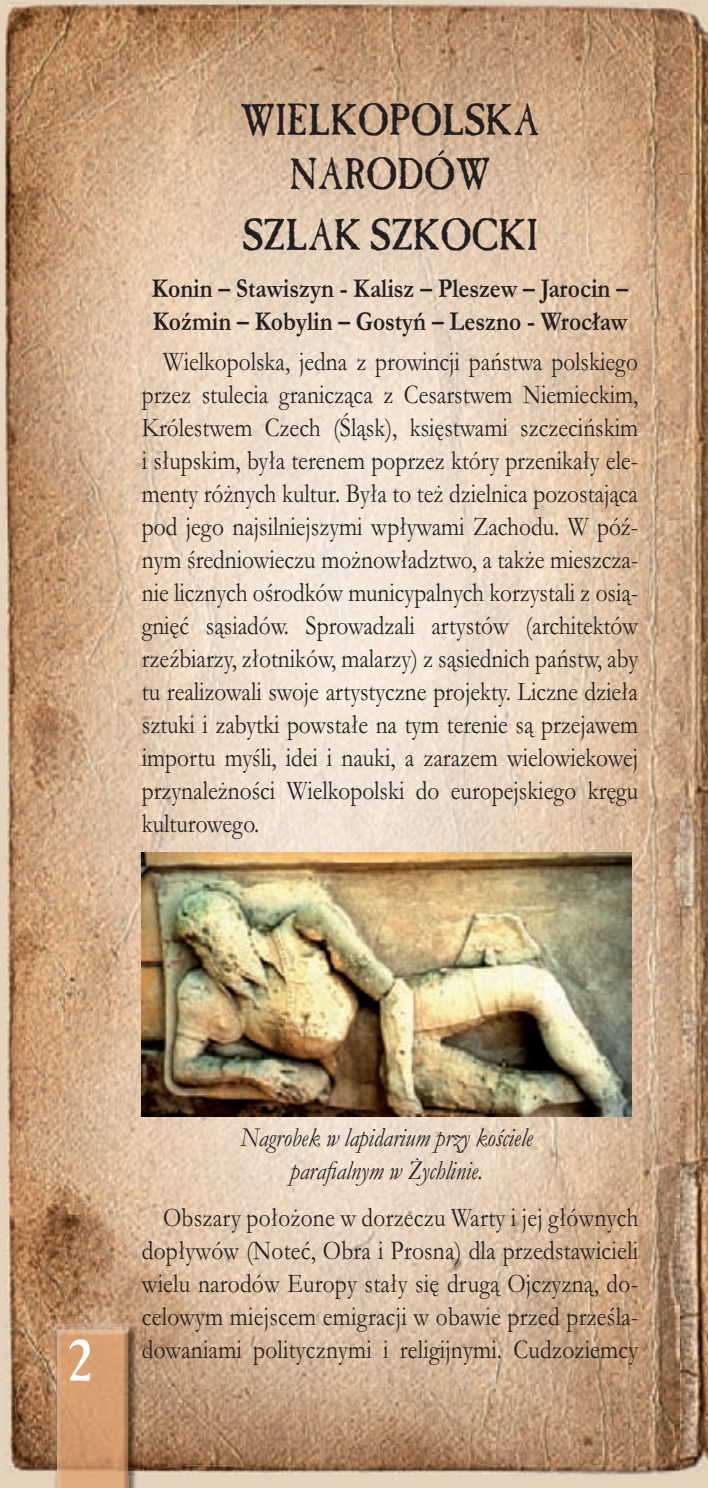
<style>
.page{position:relative;width:708px;height:1488px;background:#fff}
.page>*{position:absolute;margin:0;border:0;box-sizing:border-box;transform-origin:0 0}
.t1{font:60px "Casablanca Antique";color:#fff}
.t2{font:45px/54px "Casablanca Antique";color:#231f20;text-align:center;scale:.85 1}
.t3{font:27.5px/33px "Garamond";letter-spacing:.005em;color:#231f20;text-align:justify;scale:.85 1}
.t4{font:700 27.5px/33px "Garamond";color:#231f20;scale:.85 1}
.t5{font:italic 27.5px/33px "Garamond";color:#231f20;text-align:center;scale:.85 1}
</style>
<div class="page">
<img style="left:618px;top:2px;width:90px;height:86px">
<img style="left:679px;top:88px;width:29px;height:87px">
<img style="left:679px;top:436px;width:29px;height:1040px">
<img style="left:618px;top:870px;width:61px;height:432px">
<img style="left:0;top:0;width:335px;height:1485px">
<img style="left:5px;top:2px;width:489px;height:606px">
<img style="left:494px;top:2px;width:124px;height:1474px">
<img style="left:617px;top:88px;width:62px;height:782px">
<img style="left:678px;top:175px;width:30px;height:261px">
<img style="left:5px;top:608px;width:490px;height:782px">
<img style="left:617px;top:955px;width:91px;height:175px">
<img style="left:617px;top:1129px;width:62px;height:88px">
<img style="left:617px;top:1302px;width:62px;height:174px">
<img style="left:144px;top:1389px;width:351px;height:87px">
<svg style="left:144px;top:1470px;width:1px;height:17px"></svg>
<svg style="left:42px;top:1476px;width:10px;height:11px"></svg>
<img style="left:42px;top:1470px;width:10px;height:6px">
<img style="left:42px;top:1313px;width:102px;height:157px">
<img style="left:52px;top:1470px;width:92px;height:17px">
<img style="left:52px;top:1324px;width:92px;height:146px">
<img style="left:57px;top:1467px;width:71px;height:20px">
<img style="left:57px;top:1329px;width:71px;height:138px">
<img style="left:142px;top:852px;width:489px;height:265px">
<h2 class="t2" style="left:240px;top:92px;width:354px">WIELKOPOLSKA<br>NARODÓW</h2>
<h2 class="t2" style="left:242px;top:207px;width:349px">SZLAK SZKOCKI</h2>
<p class="t4" style="left:152px;top:274px;width:561px">Konin – Stawiszyn - Kalisz – Pleszew – Jarocin –<br>Koźmin – Kobylin – Gostyń – Leszno - Wrocław</p>
<p class="t3" style="left:142px;top:348px;width:585px;text-indent:21px">Wielkopolska, jedna z prowincji państwa polskiego przez stulecia granicząca z Cesarstwem Niemieckim, Królestwem Czech (Śląsk), księstwami szczecińskim i słupskim, była terenem poprzez który przenikały ele&shy;menty różnych kultur. Była to też dzielnica pozostająca pod jego najsilniejszymi wpływami Zachodu. W póź&shy;nym średniowieczu możnowładztwo, a także mieszcza&shy;nie licznych ośrodków municypalnych korzystali z osią&shy;gnięć sąsiadów. Sprowadzali artystów (architektów rzeźbiarzy, złotników, malarzy) z sąsiednich państw, aby tu realizowali swoje artystyczne projekty. Liczne dzieła sztuki i zabytki powstałe na tym terenie są przejawem importu myśli, idei i nauki, a zarazem wielowiekowej przynależności Wielkopolski do europejskiego kręgu kulturowego.</p>
<h1 class="t1" style="left:68px;top:1325px;width:26px">2</h1>
<p class="t5" style="left:240px;top:1124px;width:345px">Nagrobek w lapidarium przy kościele parafialnym w Żychlinie.</p>
<p class="t3" style="left:142px;top:1204px;width:585px;text-indent:21px">Obszary położone w dorzeczu Warty i jej głównych dopływów (Noteć, Obra i Prosna) dla przedstawicieli wielu narodów Europy stały się drugą Ojczyzną, do&shy;celowym miejscem emigracji w obawie przed prześla&shy;dowaniami politycznymi i religijnymi. Cudzoziemcy</p>
</div>
